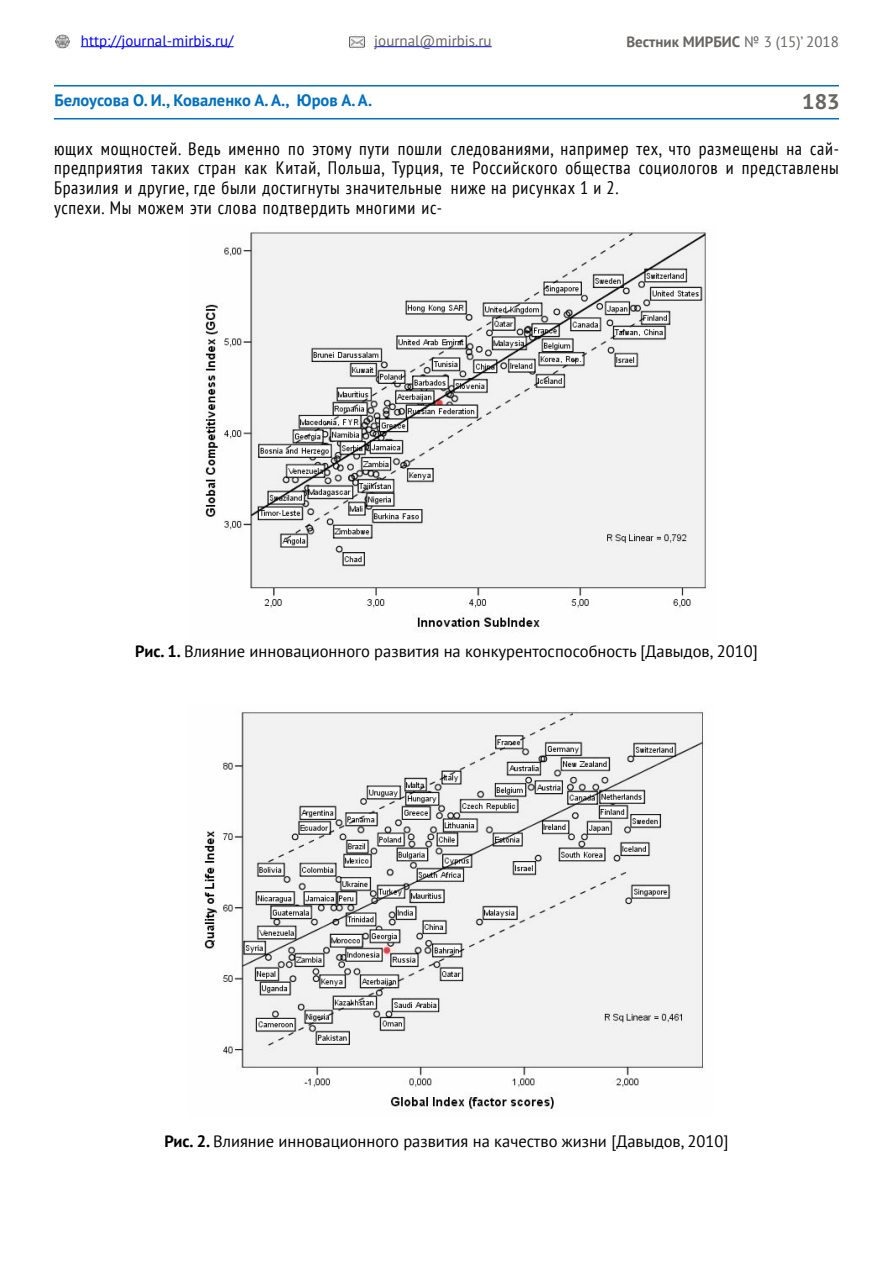
<style>
.page{position:relative;width:893px;height:1263px;background:#fff}
.page>*{position:absolute;margin:0;border:0;box-sizing:border-box;transform-origin:0 0}
.t1{font:700 21px "PT Sans Caption";color:#676562}
.t2{font:condensed 18px/19.8px "PT Sans";letter-spacing:.04em;color:#000}
.t3{font:16.5px "PT Sans";color:#000}
.t4{font:700 16.5px "PT Sans";color:#0070c0}
.t5{font:15px "PT Sans";color:#00f}
.t6{font:700 15px "PT Sans";color:#676562}
.t7{font:15px "PT Sans";color:#676562}
.s1{font-weight:400}
.s2{font-weight:700}
</style>
<div class="page">
<hr style="left:54px;top:118px;width:785px;height:1px;background:#0070c0">
<img style="left:55px;top:34px;width:15px;height:15px">
<img style="left:349px;top:34px;width:16px;height:15px">
<hr style="left:81px;top:46px;width:153px;height:1px;background:#00f">
<hr style="left:374px;top:46px;width:118px;height:1px;background:#00f">
<hr style="left:54px;top:85px;width:785px;height:1px;background:#0070c0">
<img style="left:204px;top:230px;width:502px;height:402px">
<img style="left:203px;top:709px;width:501px;height:402px">
<p class="t5" style="left:81px;top:31px;width:154px">http://journal-mirbis.ru/</p>
<p class="t7" style="left:374px;top:31px;width:119px">journal@mirbis.ru</p>
<p class="t6" style="left:626px;top:32px;width:214px">Вестник МИРБИС <span class="s1">№ 3 (15)’ 2018</span></p>
<p class="t4" style="left:55px;top:90px;width:319px">Белоусова О. И., Коваленко А. А., Юров А. А.</p>
<p class="t1" style="left:802px;top:88px;width:39px">183</p>
<p class="t2" style="left:54px;top:138px;width:786px">ющих мощностей. Ведь именно по этому пути пошли<br>предприятия таких стран как Китай, Польша, Турция, те Российского общества социологов и представлены Бразилия и другие, где были достигнуты значительные<br>успехи. Мы можем эти слова подтвердить многими ис-</p>
<p class="t2" style="left:451px;top:138px;width:389px">следованиями, например тех, что размещены на сай-</p>
<p class="t2" style="left:451px;top:178px;width:169px">ниже на рисунках 1 и 2.</p>
<p class="t3" style="left:135px;top:641px;width:624px"><span class="s2">Рис. 1.</span> Влияние инновационного развития на конкурентоспособность [Давыдов, 2010]</p>
<p class="t3" style="left:164px;top:1131px;width:566px"><span class="s2">Рис. 2.</span> Влияние инновационного развития на качество жизни [Давыдов, 2010]</p>
</div>
